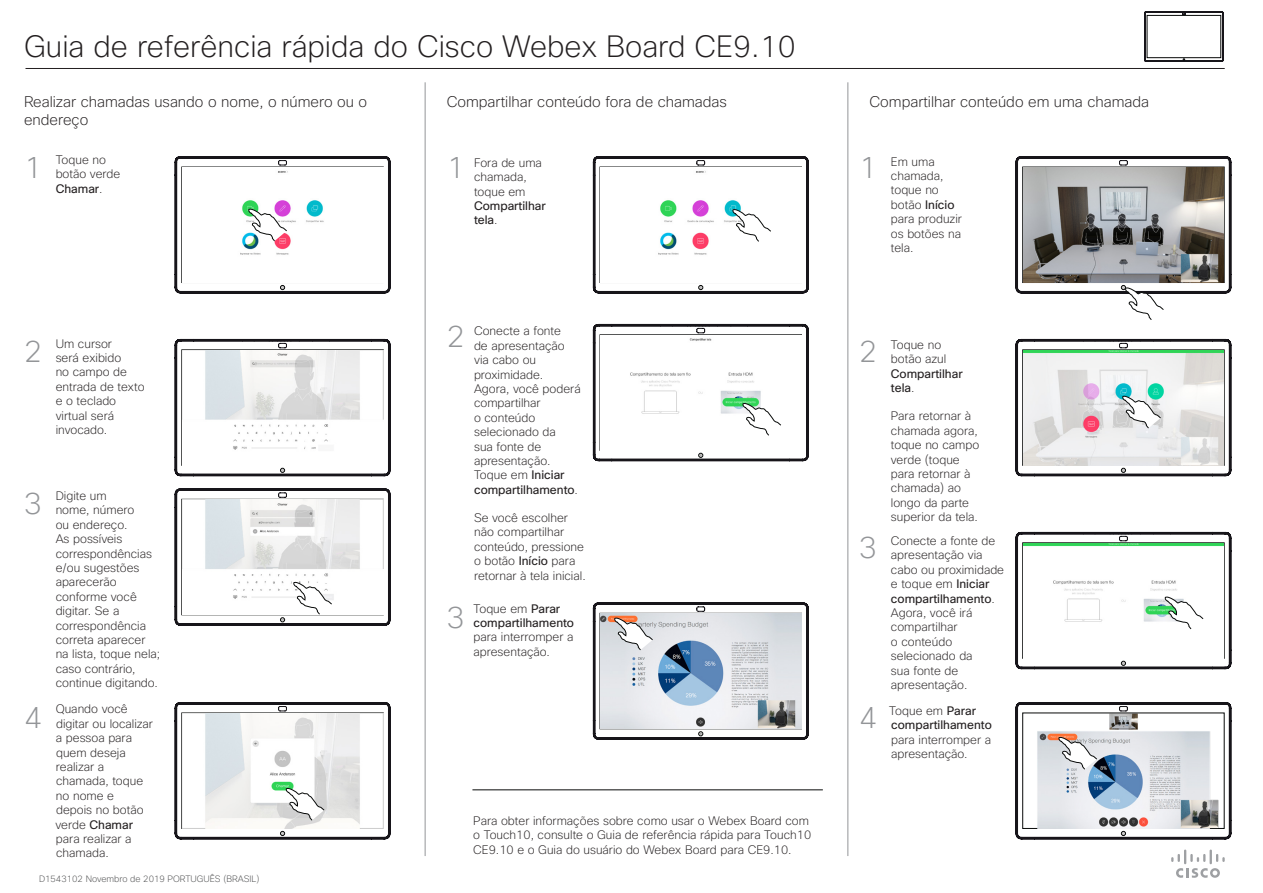
<style>
.page{position:relative;width:1263px;height:893px;background:#fff}
.page>*{position:absolute;margin:0;border:0;box-sizing:border-box;transform-origin:0 0}
.Subhead1{font:200 30px "Cisco Sans";color:#231f20}
.t1{font:200 30px "Cisco Sans";color:#939598}
.Subhead1-2{font:200 15px "Cisco Sans";color:#231f20}
.CartoonAnnotation{font:200 12px/14.4px "Cisco Sans";color:#231f20}
.t2{font:200 9px "Cisco Sans";color:#4b4c4d}
.s1{font-weight:400}
</style>
<div class="page">
<svg style="left:175px;top:339px;width:215px;height:137px"></svg>
<img style="left:182px;top:350px;width:201px;height:115px">
<svg style="left:175px;top:156px;width:215px;height:137px"></svg>
<svg style="left:1016px;top:339px;width:215px;height:137px"></svg>
<svg style="left:1016px;top:156px;width:215px;height:164px"></svg>
<svg style="left:1016px;top:532px;width:215px;height:137px"></svg>
<svg style="left:1016px;top:702px;width:215px;height:137px"></svg>
<svg style="left:593px;top:603px;width:215px;height:136px"></svg>
<svg style="left:593px;top:324px;width:215px;height:137px"></svg>
<svg style="left:593px;top:156px;width:215px;height:137px"></svg>
<svg style="left:175px;top:489px;width:215px;height:136px"></svg>
<svg style="left:175px;top:702px;width:215px;height:137px"></svg>
<hr style="left:425px;top:82px;width:1px;height:774px;background:#939598">
<hr style="left:847px;top:82px;width:1px;height:774px;background:#939598">
<svg style="left:1171px;top:849px;width:54px;height:29px"></svg>
<hr style="left:26px;top:68px;width:1199px;height:1px;background:#231f20">
<hr style="left:472px;top:790px;width:351px;height:1px;background:#080a09">
<svg style="left:1144px;top:12px;width:79px;height:50px"></svg>
<h1 class="Subhead1" style="left:24px;top:27px;width:773px">Guia de referência rápida do Cisco Webex Board CE9.10</h1>
<h1 class="Subhead1-2" style="left:24px;top:92px;width:345px">Realizar chamadas usando o nome, o número ou o</h1>
<h1 class="Subhead1-2" style="left:447px;top:92px;width:282px">Compartilhar conteúdo fora de chamadas</h1>
<h1 class="Subhead1-2" style="left:869px;top:92px;width:281px">Compartilhar conteúdo em uma chamada</h1>
<h1 class="Subhead1-2" style="left:24px;top:110px;width:66px">endereço</h1>
<p class="t1" style="left:24px;top:149px;width:19px">1</p>
<p class="CartoonAnnotation" style="left:56px;top:152px;width:66px">Toque no botão verde<br><span class="s1">Chamar</span>.</p>
<p class="CartoonAnnotation" style="left:474px;top:155px;width:73px">Fora de uma chamada, toque em<br><span class="s1">Compartilhar tela</span>.</p>
<p class="CartoonAnnotation" style="left:891px;top:154px;width:73px">Em uma chamada, toque no botão <span class="s1">Início </span>para produzir os botões na tela.</p>
<p class="t1" style="left:447px;top:149px;width:19px">1</p>
<p class="t1" style="left:859px;top:149px;width:19px">1</p>
<p class="t1" style="left:24px;top:332px;width:19px">2</p>
<p class="CartoonAnnotation" style="left:56px;top:336px;width:90px">Um cursor<br>será exibido<br>no campo de entrada de texto e o teclado virtual será invocado.</p>
<p class="t1" style="left:24px;top:485px;width:19px">3</p>
<p class="CartoonAnnotation" style="left:56px;top:488px;width:106px">Digite um<br>nome, número<br>ou endereço.<br>As possíveis correspondências e/ou sugestões aparecerão conforme você digitar. Se a correspondência correta aparecer na lista, toque nela; caso contrário, continue digitando.</p>
<p class="t1" style="left:447px;top:317px;width:19px">2</p>
<p class="t1" style="left:447px;top:598px;width:19px">3</p>
<p class="CartoonAnnotation" style="left:474px;top:324px;width:108px">Conecte a fonte<br>de apresentação via cabo ou proximidade.<br>Agora, você poderá compartilhar<br>o conteúdo selecionado da<br>sua fonte de apresentação.<br>Toque em <span class="s1">Iniciar compartilhamento</span>.</p>
<p class="CartoonAnnotation" style="left:474px;top:510px;width:113px">Se você escolher não compartilhar conteúdo, pressione o botão <span class="s1">Início</span> para retornar à tela inicial.</p>
<p class="CartoonAnnotation" style="left:473px;top:601px;width:102px">Toque em <span class="s1">Parar compartilhamento </span>para interromper a apresentação.</p>
<p class="t1" style="left:859px;top:332px;width:19px">2</p>
<p class="t1" style="left:859px;top:528px;width:19px">3</p>
<p class="CartoonAnnotation" style="left:891px;top:338px;width:73px">Toque no botão azul<br><span class="s1">Compartilhar tela</span>.</p>
<p class="CartoonAnnotation" style="left:891px;top:409px;width:90px">Para retornar à chamada agora, toque no campo verde (toque para retornar à chamada) ao longo da parte superior da tela.</p>
<p class="CartoonAnnotation" style="left:891px;top:533px;width:115px">Conecte a fonte de apresentação via cabo ou proximidade e toque em <span class="s1">Iniciar compartilhamento</span>.<br>Agora, você irá compartilhar<br>o conteúdo selecionado da<br>sua fonte de apresentação.</p>
<p class="t1" style="left:24px;top:698px;width:19px">4</p>
<p class="CartoonAnnotation" style="left:56px;top:702px;width:99px">Quando você digitar ou localizar a pessoa para quem deseja realizar a chamada, toque no nome e<br>depois no botão verde <span class="s1">Chamar </span>para realizar a chamada.</p>
<p class="CartoonAnnotation" style="left:889px;top:703px;width:104px">Toque em <span class="s1">Parar compartilhamento </span>para interromper a apresentação.</p>
<p class="t1" style="left:859px;top:698px;width:19px">4</p>
<p class="CartoonAnnotation" style="left:473px;top:814px;width:339px">Para obter informações sobre como usar o Webex Board com o Touch10, consulte o Guia de referência rápida para Touch10<br>CE9.10 e o Guia do usuário do Webex Board para CE9.10.</p>
<p class="t2" style="left:39px;top:873px;width:222px">D1543102 Novembro de 2019 PORTUGUÊS (BRASIL)</p>
</div>
